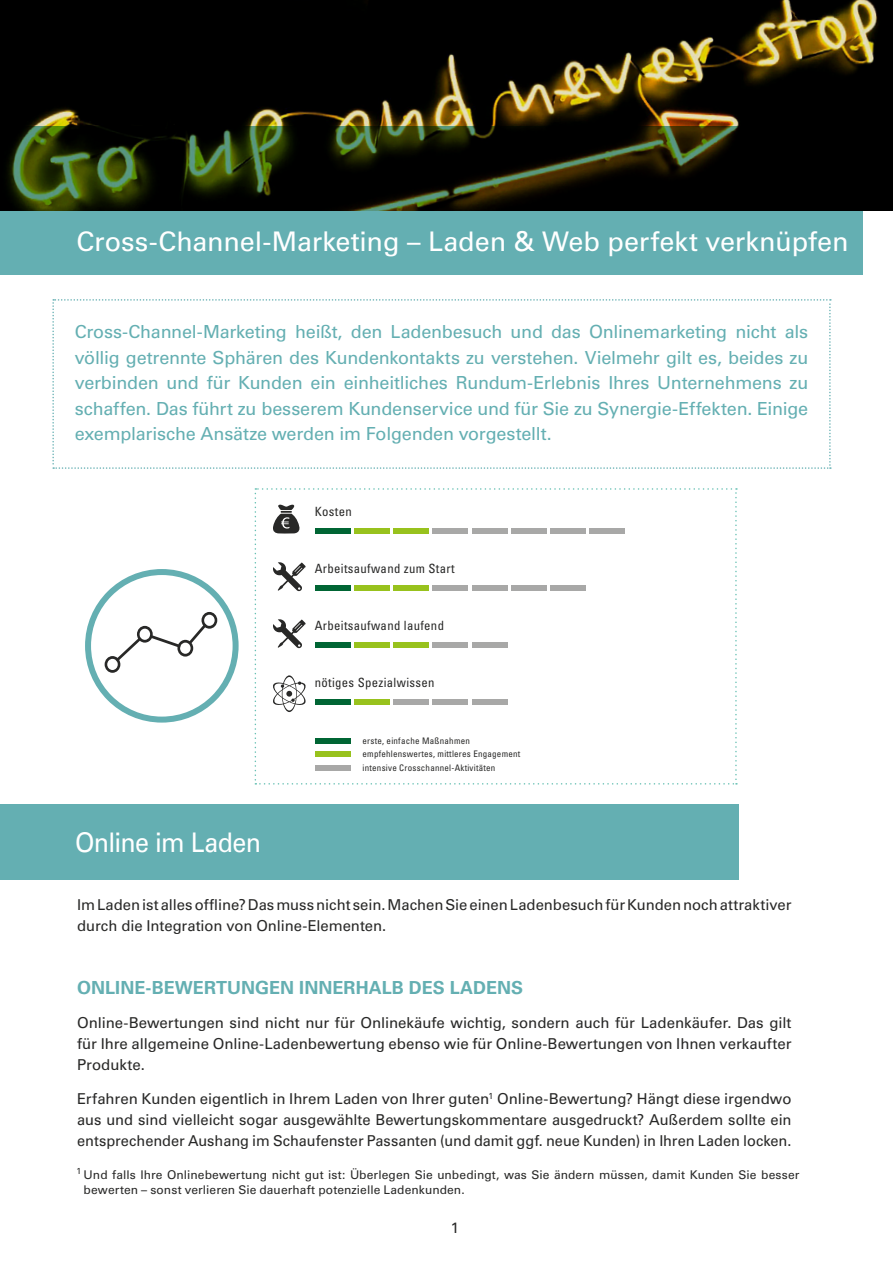
<style>
.page{position:relative;width:893px;height:1263px;background:#fff}
.page>*{position:absolute;margin:0;border:0;box-sizing:border-box;transform-origin:0 0}
.t1{font:27px "Univers LT Std";letter-spacing:-.005em;color:#fff}
.t2{font:27px "Univers LT Std";letter-spacing:-.025em;color:#fff;scale:.93 1}
.t3{font:18px/25.5px "Univers LT Std";letter-spacing:-.01em;color:#64afb2;text-align:justify}
.t4{font:700 18px "Univers LT Std";letter-spacing:.005em;color:#64afb2}
.t5{font:15px/21px "Univers LT Std";color:#282827;text-align:justify}
.t6{font:condensed 12.75px "Univers LT Std";letter-spacing:.025em;color:#282827}
.t7{font:12px/14.4px "Univers LT Std";letter-spacing:.005em;color:#282827}
.t8{font:condensed 9px/13.5px "Univers LT Std";letter-spacing:.025em;color:#282827}
</style>
<div class="page">
<img style="left:0;top:0;width:893px;height:210px">
<svg style="left:0;top:126px;width:863px;height:149px;background:#375b51"></svg>
<svg style="left:52px;top:299px;width:779px;height:170px"></svg>
<svg style="left:85px;top:569px;width:154px;height:154px"></svg>
<svg style="left:255px;top:488px;width:482px;height:296px"></svg>
<div style="left:315px;top:738px;width:36px;height:5px;background:#006534"></div>
<div style="left:315px;top:751px;width:36px;height:6px;background:#98c21d"></div>
<div style="left:315px;top:765px;width:36px;height:5px;background:#a8a8a7"></div>
<div style="left:0;top:804px;width:739px;height:75px;background:#64afb2"></div>
<h1 class="t1" style="left:77px;top:226px;width:774px">Cross-Channel-Marketing – Laden &amp; Web perfekt verknüpfen</h1>
<p class="t3" style="left:75px;top:319px;width:735px">Cross-Channel-Marketing heißt, den Ladenbesuch und das Onlinemarketing nicht als völlig getrennte Sphären des Kundenkontakts zu verstehen. Vielmehr gilt es, beides zu verbinden und für Kunden ein einheitliches Rundum-Erlebnis Ihres Unternehmens zu schaffen. Das führt zu besserem Kundenservice und für Sie zu Synergie-Effekten. Einige exemplarische Ansätze werden im Folgenden vorgestellt.</p>
<p class="t6" style="left:315px;top:503px;width:39px">Kosten</p>
<p class="t6" style="left:315px;top:560px;width:141px">Arbeitsaufwand zum Start</p>
<p class="t6" style="left:315px;top:617px;width:131px">Arbeitsaufwand laufend</p>
<p class="t6" style="left:315px;top:674px;width:121px">nötiges Spezialwissen</p>
<h1 class="t2" style="left:75px;top:826px;width:202px">Online im Laden</h1>
<p class="t8" style="left:363px;top:734px;width:159px">erste, einfache Maßnahmen empfehlenswertes, mittleres Engagement intensive Crosschannel-Aktivitäten</p>
<p class="t5" style="left:77px;top:894px;width:716px">Im Laden ist alles offline? Das muss nicht sein. Machen Sie einen Ladenbesuch für Kunden noch attraktiver durch die Integration von Online-Elementen.</p>
<p class="t4" style="left:77px;top:977px;width:448px">ONLINE-BEWERTUNGEN INNERHALB DES LADENS</p>
<p class="t5" style="left:77px;top:1012px;width:716px">Online-Bewertungen sind nicht nur für Onlinekäufe wichtig, sondern auch für Ladenkäufer. Das gilt für Ihre allgemeine Online-Ladenbewertung ebenso wie für Online-Bewertungen von Ihnen verkaufter Produkte.</p>
<p class="t5" style="left:77px;top:1088px;width:716px">Erfahren Kunden eigentlich in Ihrem Laden von Ihrer guten<sup>1</sup> Online-Bewertung? Hängt diese irgendwo aus und sind vielleicht sogar ausgewählte Bewertungskommentare ausgedruckt? Außerdem sollte ein entsprechender Aushang im Schaufenster Passanten (und damit ggf. neue Kunden) in Ihren Laden locken.</p>
<p class="t7" style="left:84px;top:1168px;width:717px;text-indent:-7px"><sup>1</sup> Und falls Ihre Onlinebewertung nicht gut ist: Überlegen Sie unbedingt, was Sie ändern müssen, damit Kunden Sie besser bewerten – sonst verlieren Sie dauerhaft potenzielle Ladenkunden.</p>
<p class="t5" style="left:451px;top:1217px;width:10px">1</p>
</div>
